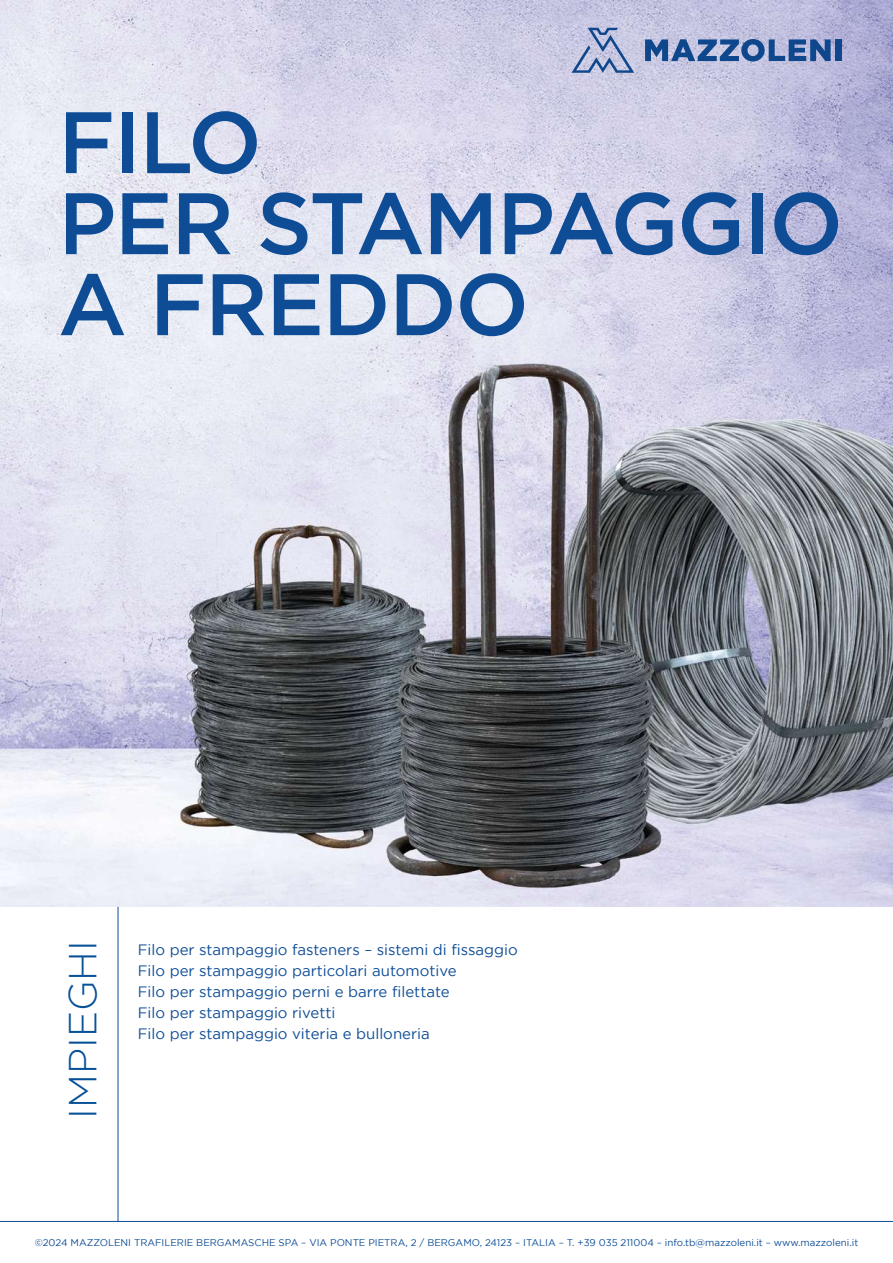
<style>
.page{position:relative;width:893px;height:1263px;background:#fff}
.page>*{position:absolute;margin:0;border:0;box-sizing:border-box;transform-origin:0 0}
.t1{font:500 87px/81px "Gotham";letter-spacing:-.02em;color:#0e4d96}
.t2{font:300 39px "Gotham";color:#075197}
.t3{font:15px/21px "Gotham";color:#0e4d96}
.t4{font:9.75px "Gotham";color:#0e4d96}
</style>
<div class="page">
<img style="left:0;top:0;width:893px;height:907px">
<hr style="left:118px;top:907px;width:1px;height:314px;background:#0e4d96">
<hr style="left:0;top:1221px;width:893px;height:1px;background:#0e4d96">
<svg style="left:571px;top:28px;width:63px;height:45px;background:#a2aed0"></svg>
<svg style="left:645px;top:39px;width:186px;height:23px;background:#617fb3"></svg>
<div style="left:835px;top:39px;width:6px;height:22px;background:#0f478d"></div>
<h1 class="t1" style="left:58px;top:100px;width:786px">FILO<br>PER STAMPAGGIO<br>A FREDDO</h1>
<h2 class="t2" style="left:61px;top:1119px;width:180px;rotate:-90deg">IMPIEGHI</h2>
<p class="t3" style="left:138px;top:939px;width:381px">Filo per stampaggio fasteners – sistemi di fissaggio Filo per stampaggio particolari automotive<br>Filo per stampaggio perni e barre filettate<br>Filo per stampaggio rivetti<br>Filo per stampaggio viteria e bulloneria</p>
<p class="t4" style="left:35px;top:1237px;width:825px">©2024 MAZZOLENI TRAFILERIE BERGAMASCHE SPA – VIA PONTE PIETRA, 2 / BERGAMO, 24123 – ITALIA – T. +39 035 211004 – info.tb@mazzoleni.it – www.mazzoleni.it</p>
</div>
